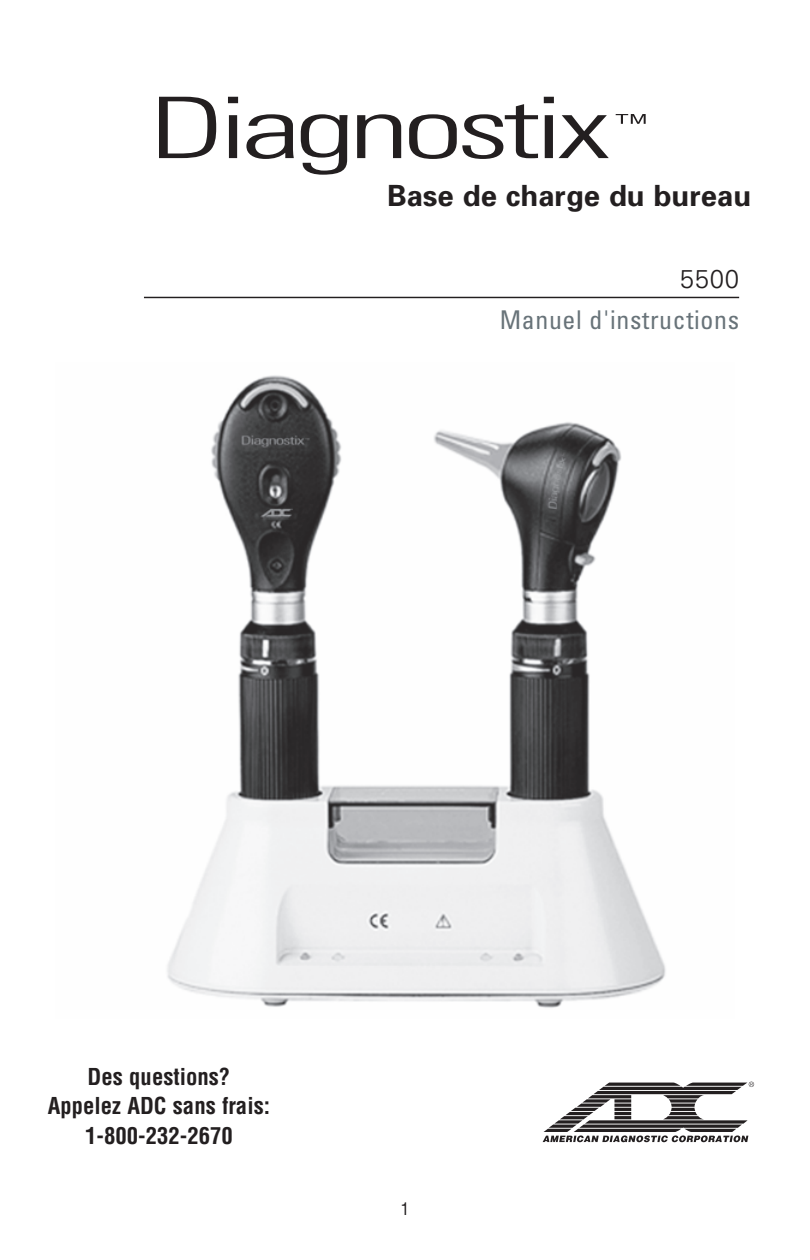
<style>
.page{position:relative;width:810px;height:1260px;background:#fff}
.page>*{position:absolute;margin:0;border:0;box-sizing:border-box;transform-origin:0 0}
.t1{font:700 29.25px "Univers";color:#231f20}
.t2{font:condensed 25.75px "Univers";letter-spacing:.025em;color:#687379}
.t3{font:300 25.75px "Univers";color:#231f20}
.t4{font:700 condensed 22.75px/29.8px "Helvetica";color:#231f20;text-align:center}
.t5{font:condensed 17px "Helvetica";color:#231f20}
</style>
<div class="page">
<img style="left:167px;top:375px;width:499px;height:633px">
<svg style="left:543px;top:1082px;width:211px;height:60px"></svg>
<hr style="left:144px;top:297px;width:595px;height:1px;background:#231f20">
<svg style="left:159px;top:97px;width:57px;height:61px"></svg>
<svg style="left:228px;top:97px;width:10px;height:61px"></svg>
<svg style="left:246px;top:114px;width:48px;height:45px"></svg>
<svg style="left:301px;top:114px;width:47px;height:61px"></svg>
<svg style="left:357px;top:114px;width:44px;height:44px"></svg>
<svg style="left:409px;top:104px;width:129px;height:55px"></svg>
<svg style="left:544px;top:97px;width:65px;height:61px"></svg>
<svg style="left:616px;top:114px;width:30px;height:10px"></svg>
<p class="t1" style="left:387px;top:185px;width:366px">Base de charge du bureau</p>
<p class="t3" style="left:680px;top:270px;width:61px">5500</p>
<p class="t2" style="left:500px;top:311px;width:241px">Manuel d'instructions</p>
<p class="t4" style="left:48px;top:1062px;width:224px">Des questions?<br>Appelez ADC sans frais:<br>1-800-232-2670</p>
<p class="t5" style="left:401px;top:1199px;width:10px">1</p>
</div>
